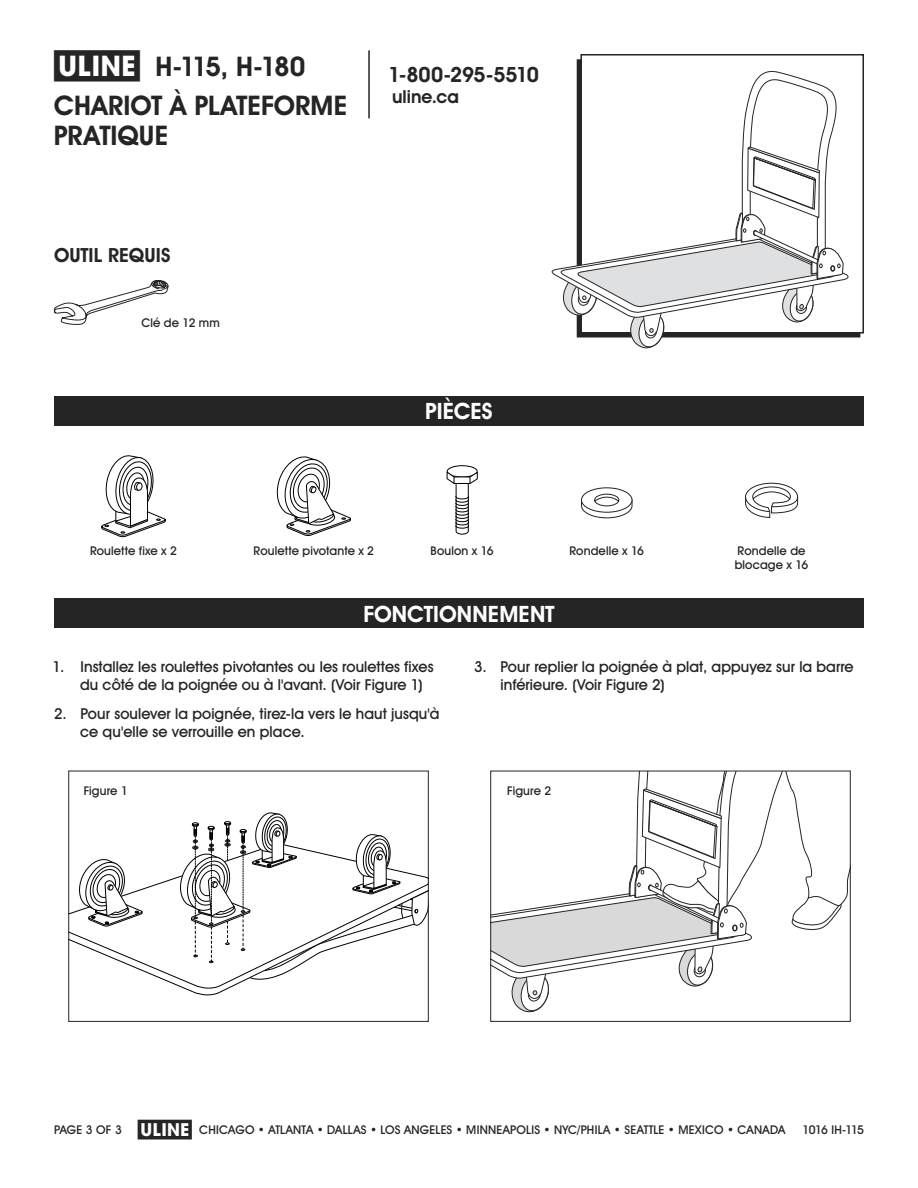
<style>
.page{position:relative;width:918px;height:1188px;background:#fff}
.page>*{position:absolute;margin:0;border:0;box-sizing:border-box;transform-origin:0 0}
.t1{font:700 27px/38.7px "Uline Two Knine";color:#252525}
.t2{font:700 22.5px "Uline Two Knine";letter-spacing:.005em;color:#fff}
.t3{font:700 21px "Uline Two Knine";letter-spacing:-.02em;color:#252525}
.t4{font:700 19.5px "Uline Two Knine";letter-spacing:.005em;color:#252525}
.t5{font:700 18px "Uline Two Knine";color:#252525}
.t6{font:15px/18px "Uline Two Knine";letter-spacing:.005em;color:#252525}
.t7{font:12px/14.4px "Uline Two Knine";letter-spacing:.015em;color:#252525}
.t8{font:12px "Uline Two Knine";letter-spacing:-.055em;color:#252525}
.s1{font-size:28.5px}
.s2{font-size:18px}
</style>
<div class="page">
<hr style="left:368px;top:50px;width:2px;height:68px;background:#252525">
<div style="left:580px;top:54px;width:284px;height:280px;border:2px solid #252525"></div>
<svg style="left:551px;top:66px;width:299px;height:283px"></svg>
<svg style="left:70px;top:812px;width:357px;height:179px"></svg>
<div style="left:68px;top:771px;width:361px;height:251px;border:1px solid #252525"></div>
<svg style="left:492px;top:773px;width:357px;height:240px"></svg>
<div style="left:490px;top:771px;width:361px;height:251px;border:1px solid #252525"></div>
<div style="left:54px;top:598px;width:810px;height:30px;background:#252525"></div>
<div style="left:54px;top:396px;width:810px;height:30px;background:#252525"></div>
<svg style="left:276px;top:456px;width:75px;height:80px"></svg>
<svg style="left:101px;top:455px;width:65px;height:82px"></svg>
<div style="left:447px;top:465px;width:30px;height:12px;border:1px solid #000;border-radius:50%"></div>
<svg style="left:447px;top:471px;width:31px;height:64px"></svg>
<svg style="left:582px;top:488px;width:50px;height:24px"></svg>
<div style="left:581px;top:488px;width:51px;height:24px;border:1px solid #242424;border-radius:50%"></div>
<svg style="left:581px;top:494px;width:51px;height:24px"></svg>
<svg style="left:745px;top:483px;width:53px;height:35px"></svg>
<svg style="left:54px;top:280px;width:115px;height:45px"></svg>
<h1 class="t1" style="left:54px;top:47px;width:295px"><span class="s1">π</span> H-115, H-180<br>CHARIOT À PLATEFORME</h1>
<h1 class="t1" style="left:54px;top:116px;width:116px">PRATIQUE</h1>
<h3 class="t4" style="left:54px;top:243px;width:118px">OUTIL REQUIS</h3>
<p class="t7" style="left:141px;top:316px;width:80px">Clé de 12 mm</p>
<h3 class="t3" style="left:388px;top:62px;width:152px">1-800-295-5510</h3>
<p class="t5" style="left:392px;top:86px;width:68px">uline.ca</p>
<h2 class="t2" style="left:425px;top:398px;width:69px">PIÈCES</h2>
<p class="t7" style="left:90px;top:543px;width:89px">Roulette fixe x 2</p>
<p class="t7" style="left:254px;top:543px;width:122px">Roulette pivotante x 2</p>
<p class="t7" style="left:431px;top:543px;width:65px">Boulon x 16</p>
<p class="t7" style="left:569px;top:543px;width:76px">Rondelle x 16</p>
<p class="t7" style="left:735px;top:543px;width:75px">Rondelle de blocage x 16</p>
<h2 class="t2" style="left:363px;top:600px;width:193px">FONCTIONNEMENT</h2>
<p class="t6" style="left:80px;top:658px;width:355px;text-indent:-27px">1. Installez les roulettes pivotantes ou les roulettes fixes du côté de la poignée ou à l'avant. (Voir Figure 1)</p>
<p class="t6" style="left:80px;top:704px;width:361px;text-indent:-26px">2. Pour soulever la poignée, tirez-la vers le haut jusqu'à ce qu'elle se verrouille en place.</p>
<p class="t6" style="left:500px;top:658px;width:355px;text-indent:-26px">3. Pour replier la poignée à plat, appuyez sur la barre inférieure. (Voir Figure 2)</p>
<p class="t7" style="left:84px;top:783px;width:46px">Figure 1</p>
<p class="t7" style="left:507px;top:783px;width:46px">Figure 2</p>
<p class="t7" style="left:138px;top:1122px;width:649px"><span class="s2">π</span> CHICAGO • ATLANTA • DALLAS • LOS ANGELES • MINNEAPOLIS • NYC/PHILA • SEATTLE • MEXICO • CANADA</p>
<p class="t7" style="left:54px;top:1122px;width:69px">PAGE 3 OF 3</p>
<p class="t8" style="left:803px;top:1122px;width:63px">1016 IH-115</p>
</div>
